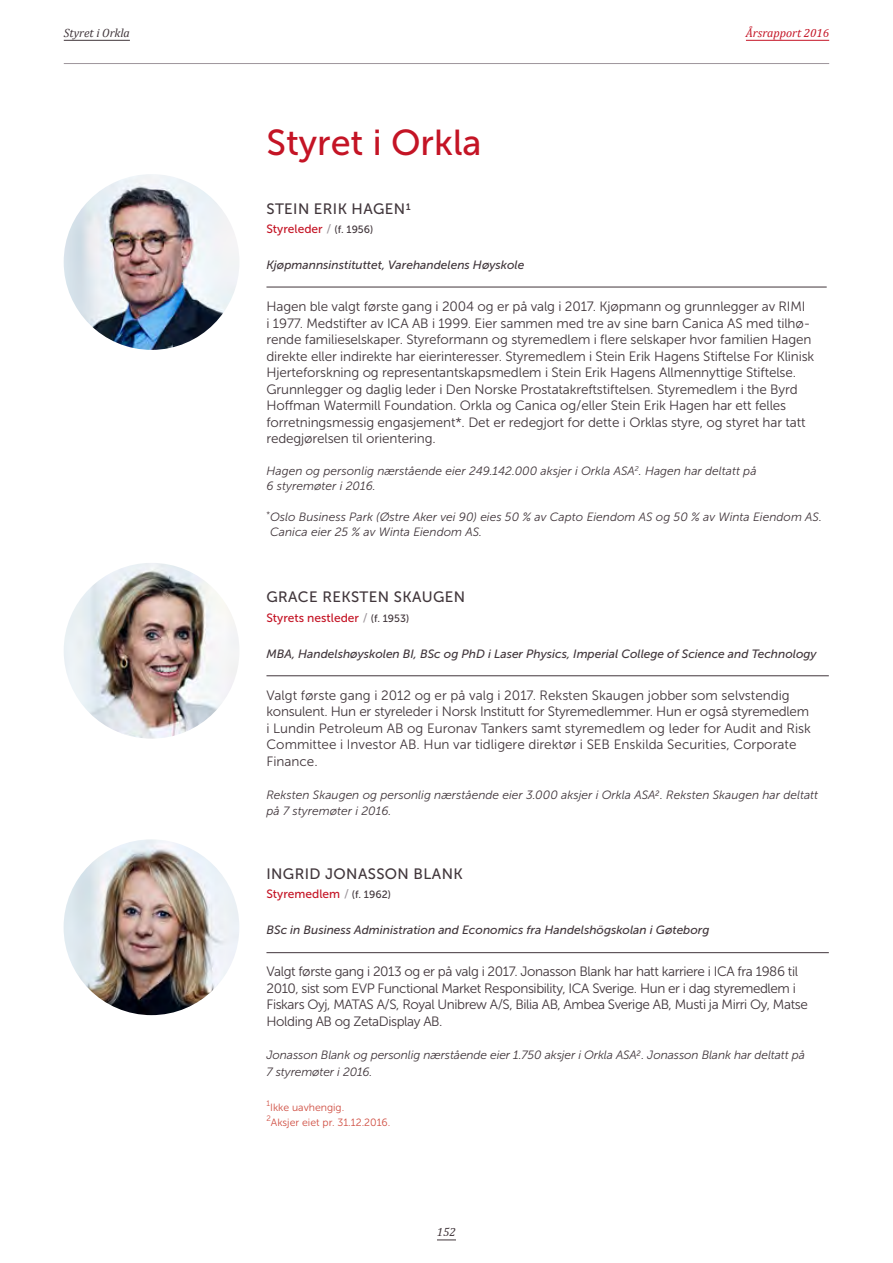
<style>
.page{position:relative;width:893px;height:1263px;background:#fff}
.page>*{position:absolute;margin:0;border:0;box-sizing:border-box;transform-origin:0 0}
.t1{font:36px "Museo Sans 500";color:#c41425}
.t2{font:15px "Museo Sans 500";letter-spacing:.025em;color:#41363b}
.t3{font:13.5px/16.5px "Museo Sans 300";letter-spacing:-.01em;color:#41363b}
.t4{font:13.5px/16.5px "Museo Sans 300";letter-spacing:-.03em;color:#41363b}
.t5{font:italic 12px/15px "Museo Sans 300";color:#41363b}
.t6{font:italic 12px "Museo Sans 500";color:#41363b}
.t7{font:12px "Museo Sans 500";color:#c41425}
.t8{font:italic 12px "Cambria";color:#41363b}
.t9{font:italic 12px "Cambria";color:#c41425}
.t10{font:10.5px/15px "Museo Sans 300";color:#cf4d41}
.s1{color:#9d959b}
.s2{font-size:10.5px;color:#41363b}
</style>
<div class="page">
<hr style="left:64px;top:63px;width:765px;height:1px;background:#9d959b">
<hr style="left:746px;top:40px;width:83px;height:1px;background:#c41425">
<svg style="left:437px;top:1240px;width:19px;height:1px"></svg>
<hr style="left:64px;top:40px;width:66px;height:1px;background:#41363b">
<img style="left:64px;top:174px;width:175px;height:176px;border-radius:88px">
<hr style="left:266px;top:287px;width:561px;height:1px;background:#41363b">
<img style="left:64px;top:563px;width:175px;height:176px;border-radius:88px">
<hr style="left:266px;top:675px;width:563px;height:1px;background:#41363b">
<img style="left:64px;top:839px;width:175px;height:176px;border-radius:88px">
<hr style="left:266px;top:952px;width:563px;height:1px;background:#41363b">
<p class="t8" style="left:64px;top:24px;width:68px">Styret i Orkla</p>
<h1 class="t1" style="left:266px;top:123px;width:217px">Styret i Orkla</h1>
<p class="t9" style="left:746px;top:24px;width:85px">Årsrapport 2016</p>
<p class="t2" style="left:266px;top:200px;width:146px">STEIN ERIK HAGEN1</p>
<p class="t7" style="left:266px;top:222px;width:108px">Styreleder <span class="s1">/</span> <span class="s2">(f. 1956)</span></p>
<p class="t6" style="left:266px;top:258px;width:259px">Kjøpmannsinstituttet, Varehandelens Høyskole</p>
<p class="t3" style="left:266px;top:298px;width:549px">Hagen ble valgt første gang i 2004 og er på valg i 2017. Kjøpmann og grunnlegger av RIMI<br>i 1977. Medstifter av ICA AB i 1999. Eier sammen med tre av sine barn Canica AS med tilhø&shy;rende familieselskaper. Styreformann og styremedlem i flere selskaper hvor familien Hagen direkte eller indirekte har eierinteresser. Styremedlem i Stein Erik Hagens Stiftelse For Klinisk Hjerteforskning og representantskapsmedlem i Stein Erik Hagens Allmennyttige Stiftelse.<br>Grunnlegger og daglig leder i Den Norske Prostatakreftstiftelsen. Styremedlem i the Byrd Hoffman Watermill Foundation. Orkla og Canica og/eller Stein Erik Hagen har ett felles forretningsmessig engasjement*. Det er redegjort for dette i Orklas styre, og styret har tatt redegjørelsen til orientering.</p>
<p class="t5" style="left:266px;top:463px;width:492px">Hagen og personlig nærstående eier 249.142.000 aksjer i Orkla ASA<sup>2</sup>. Hagen har deltatt på<br>6 styremøter i 2016.</p>
<p class="t5" style="left:270px;top:510px;width:553px;text-indent:-4px"><sup>*</sup>Oslo Business Park (Østre Aker vei 90) eies 50 % av Capto Eiendom AS og 50 % av Winta Eiendom AS.<br>Canica eier 25 % av Winta Eiendom AS.</p>
<p class="t2" style="left:266px;top:589px;width:200px">GRACE REKSTEN SKAUGEN</p>
<p class="t7" style="left:266px;top:611px;width:144px">Styrets nestleder <span class="s1">/</span> <span class="s2">(f. 1953)</span></p>
<p class="t6" style="left:266px;top:647px;width:552px">MBA, Handelshøyskolen BI, BSc og PhD i Laser Physics, Imperial College of Science and Technology</p>
<p class="t3" style="left:266px;top:687px;width:546px">Valgt første gang i 2012 og er på valg i 2017. Reksten Skaugen jobber som selvstendig konsulent. Hun er styreleder i Norsk Institutt for Styremedlemmer. Hun er også styremedlem i Lundin Petroleum AB og Euronav Tankers samt styremedlem og leder for Audit and Risk Committee i Investor AB. Hun var tidligere direktør i SEB Enskilda Securities, Corporate Finance.</p>
<p class="t5" style="left:266px;top:787px;width:553px;line-height:16.5px">Reksten Skaugen og personlig nærstående eier 3.000 aksjer i Orkla ASA2. Reksten Skaugen har deltatt på 7 styremøter i 2016.</p>
<p class="t2" style="left:266px;top:865px;width:198px">INGRID JONASSON BLANK</p>
<p class="t7" style="left:266px;top:888px;width:126px">Styremedlem <span class="s1">/</span> <span class="s2">(f. 1962)</span></p>
<p class="t6" style="left:266px;top:924px;width:445px">BSc in Business Administration and Economics fra Handelshögskolan i Gøteborg</p>
<p class="t4" style="left:266px;top:964px;width:543px">Valgt første gang i 2013 og er på valg i 2017. Jonasson Blank har hatt karriere i ICA fra 1986 til 2010, sist som EVP Functional Market Responsibility, ICA Sverige. Hun er i dag styremedlem i Fiskars Oyj, MATAS A/S, Royal Unibrew A/S, Bilia AB, Ambea Sverige AB, Musti ja Mirri Oy, Matse Holding AB og ZetaDisplay AB.</p>
<p class="t5" style="left:266px;top:1047px;width:540px;line-height:16.5px">Jonasson Blank og personlig nærstående eier 1.750 aksjer i Orkla ASA2. Jonasson Blank har deltatt på<br>7 styremøter i 2016.</p>
<p class="t10" style="left:266px;top:1100px;width:125px"><sup>1</sup>Ikke uavhengig.<br><sup>2</sup>Aksjer eiet pr. 31.12.2016.</p>
<p class="t8" style="left:437px;top:1223px;width:21px">152</p>
</div>
